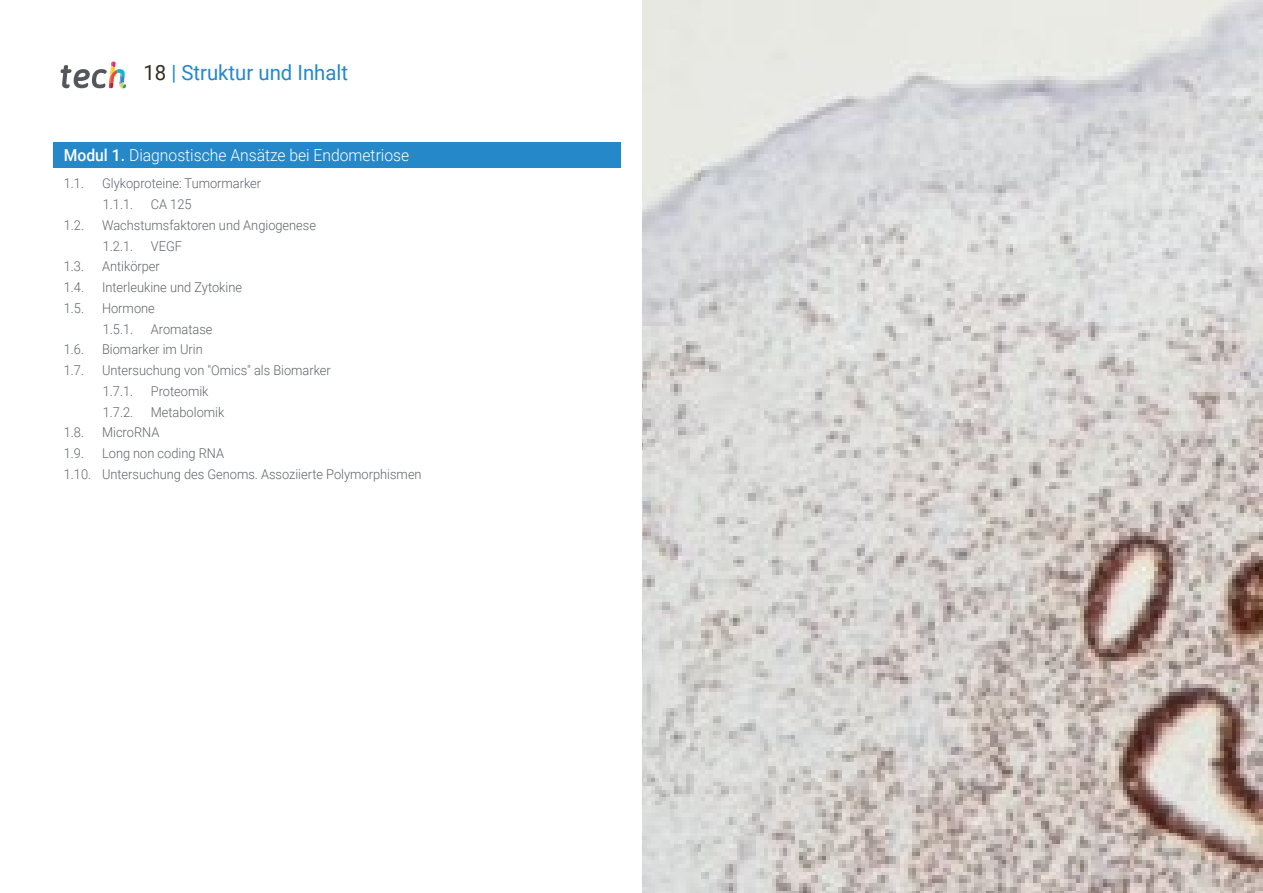
<style>
.page{position:relative;width:1263px;height:893px;background:#fff}
.page>*{position:absolute;margin:0;border:0;box-sizing:border-box;transform-origin:0 0}
.t1{font:21px "Roboto";color:#2488c9}
.t2{font:300 16.5px "Roboto";color:#fff;scale:.95 1}
.t3{font:300 13.5px/20.7px "Roboto";color:#61646a;scale:.95 1}
.s1{color:#312e20}
.s2{font-weight:500}
</style>
<div class="page">
<img style="left:642px;top:0;width:621px;height:893px">
<svg style="left:61px;top:62px;width:65px;height:27px"></svg>
<div style="left:53px;top:142px;width:568px;height:25px;background:#2488c9"></div>
<h1 class="t1" style="left:144px;top:57px;width:206px"><span class="s1">18</span> | Struktur und Inhalt</h1>
<p class="t2" style="left:64px;top:144px;width:365px"><span class="s2">Modul 1.</span> Diagnostische Ansätze bei Endometriose</p>
<p class="t3" style="left:64px;top:173px;width:23px">1.1.</p>
<p class="t3" style="left:102px;top:173px;width:169px">Glykoproteine: Tumormarker<br>1.1.1.</p>
<p class="t3" style="left:151px;top:193px;width:44px">CA 125</p>
<p class="t3" style="left:64px;top:214px;width:23px">1.2.</p>
<p class="t3" style="left:102px;top:214px;width:227px">Wachstumsfaktoren und Angiogenese<br>1.2.1.</p>
<p class="t3" style="left:151px;top:235px;width:34px">VEGF</p>
<p class="t3" style="left:64px;top:256px;width:23px">1.3.</p>
<p class="t3" style="left:102px;top:256px;width:62px">Antikörper</p>
<p class="t3" style="left:64px;top:276px;width:23px">1.4.</p>
<p class="t3" style="left:102px;top:276px;width:149px">Interleukine und Zytokine</p>
<p class="t3" style="left:64px;top:297px;width:23px">1.5.</p>
<p class="t3" style="left:102px;top:297px;width:57px">Hormone<br>1.5.1.</p>
<p class="t3" style="left:151px;top:318px;width:66px">Aromatase</p>
<p class="t3" style="left:64px;top:339px;width:23px">1.6.</p>
<p class="t3" style="left:102px;top:339px;width:107px">Biomarker im Urin</p>
<p class="t3" style="left:64px;top:359px;width:23px">1.7.</p>
<p class="t3" style="left:102px;top:359px;width:242px">Untersuchung von "Omics" als Biomarker<br>1.7.1.</p>
<p class="t3" style="left:151px;top:380px;width:62px">Proteomik</p>
<p class="t3" style="left:103px;top:401px;width:34px">1.7.2.</p>
<p class="t3" style="left:151px;top:401px;width:79px">Metabolomik</p>
<p class="t3" style="left:64px;top:422px;width:23px">1.8.</p>
<p class="t3" style="left:102px;top:422px;width:62px">MicroRNA</p>
<p class="t3" style="left:64px;top:442px;width:23px">1.9.</p>
<p class="t3" style="left:64px;top:442px;width:378px;text-indent:38px">Long non coding RNA<br>1.10. Untersuchung des Genoms. Assoziierte Polymorphismen</p>
</div>
